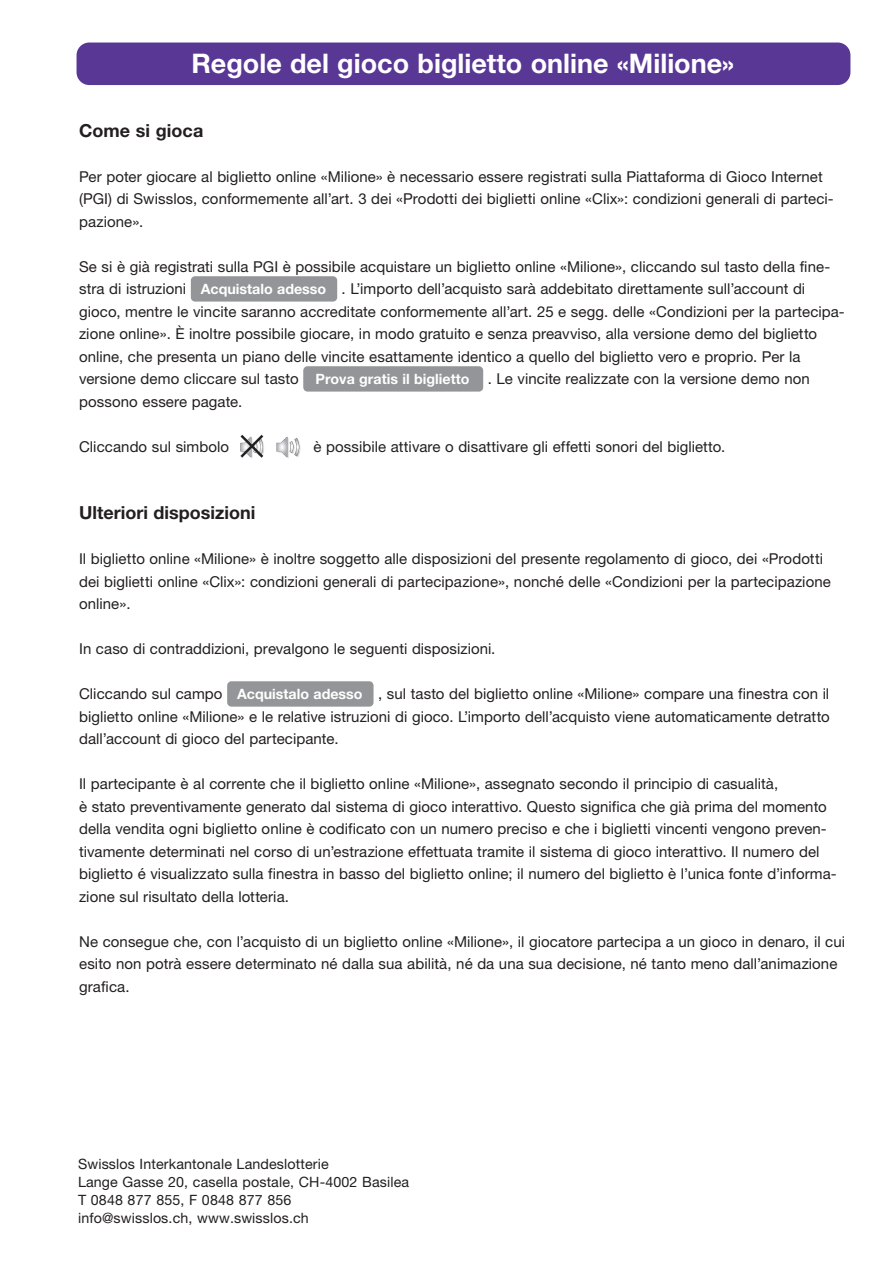
<style>
.page{position:relative;width:893px;height:1263px;background:#fff}
.page>*{position:absolute;margin:0;border:0;box-sizing:border-box;transform-origin:0 0}
.t1{font:700 27px "Helvetica Neue LT Std";color:#fff}
.t2{font:700 18px "Helvetica Neue LT Std";color:#231f20}
.t3{font:15px/22.5px "Helvetica Neue LT Std";letter-spacing:.005em;color:#231f20}
.t4{font:14.25px/18px "Helvetica Neue LT Std";letter-spacing:.01em;color:#231f20}
.s1{font-weight:700;font-size:14.25px;color:#fff}
</style>
<div class="page">
<div style="left:77px;top:43px;width:773px;height:42px;background:#593795;border-radius:13px"></div>
<div style="left:191px;top:276px;width:146px;height:26px;background:#939598;border-radius:4px"></div>
<div style="left:303px;top:366px;width:180px;height:26px;background:#939598;border-radius:4px"></div>
<img style="left:240px;top:434px;width:61px;height:24px">
<div style="left:227px;top:681px;width:147px;height:26px;background:#939598;border-radius:4px"></div>
<h1 class="t1" style="left:191px;top:47px;width:544px">Regole del gioco biglietto online «Milione»</h1>
<p class="t2" style="left:79px;top:119px;width:126px">Come si gioca</p>
<p class="t3" style="left:79px;top:165px;width:756px">Per poter giocare al biglietto online «Milione» è necessario essere registrati sulla Piattaforma di Gioco Internet (PGI) di Swisslos, conformemente all’art. 3 dei «Prodotti dei biglietti online «Clix»: condizioni generali di parteci&shy;pazione».</p>
<p class="t3" style="left:79px;top:255px;width:767px">Se si è già registrati sulla PGI è possibile acquistare un biglietto online «Milione», cliccando sul tasto della fine&shy;stra di istruzioni <span class="s1">Acquistalo adesso</span> . L’importo dell’acquisto sarà addebitato direttamente sull’account di gioco, mentre le vincite saranno accreditate conformemente all’art. 25 e segg. delle «Condizioni per la partecipa&shy;zione online». È inoltre possibile giocare, in modo gratuito e senza preavviso, alla versione demo del biglietto online, che presenta un piano delle vincite esattamente identico a quello del biglietto vero e proprio. Per la versione demo cliccare sul tasto <span class="s1">Prova gratis il biglietto</span> . Le vincite realizzate con la versione demo non possono essere pagate.</p>
<p class="t3" style="left:79px;top:435px;width:152px">Cliccando sul simbolo</p>
<p class="t3" style="left:313px;top:435px;width:413px">è possibile attivare o disattivare gli effetti sonori del biglietto.</p>
<p class="t2" style="left:79px;top:501px;width:178px">Ulteriori disposizioni</p>
<p class="t3" style="left:79px;top:547px;width:753px">Il biglietto online «Milione» è inoltre soggetto alle disposizioni del presente regolamento di gioco, dei «Prodotti dei biglietti online «Clix»: condizioni generali di partecipazione», nonché delle «Condizioni per la partecipazione online».</p>
<p class="t3" style="left:79px;top:637px;width:418px">In caso di contraddizioni, prevalgono le seguenti disposizioni.</p>
<p class="t3" style="left:79px;top:682px;width:752px;text-align:justify">Cliccando sul campo <span class="s1">Acquistalo adesso</span> , sul tasto del biglietto online «Milione» compare una finestra con il biglietto online «Milione» e le relative istruzioni di gioco. L’importo dell’acquisto viene automaticamente detratto dall’account di gioco del partecipante.</p>
<p class="t3" style="left:79px;top:772px;width:759px">Il partecipante è al corrente che il biglietto online «Milione», assegnato secondo il principio di casualità,<br>è stato preventivamente generato dal sistema di gioco interattivo. Questo significa che già prima del momento della vendita ogni biglietto online è codificato con un numero preciso e che i biglietti vincenti vengono preven&shy;tivamente determinati nel corso di un’estrazione effettuata tramite il sistema di gioco interattivo. Il numero del biglietto é visualizzato sulla finestra in basso del biglietto online; il numero del biglietto è l’unica fonte d’informa&shy;zione sul risultato della lotteria.</p>
<p class="t3" style="left:79px;top:930px;width:767px">Ne consegue che, con l’acquisto di un biglietto online «Milione», il giocatore partecipa a un gioco in denaro, il cui esito non potrà essere determinato né dalla sua abilità, né da una sua decisione, né tanto meno dall’animazione grafica.</p>
<p class="t4" style="left:78px;top:1154px;width:333px">Swisslos Interkantonale Landeslotterie<br>Lange Gasse 20, casella postale, CH-4002 Basilea T 0848 877 855, F 0848 877 856 info@swisslos.ch, www.swisslos.ch</p>
</div>
